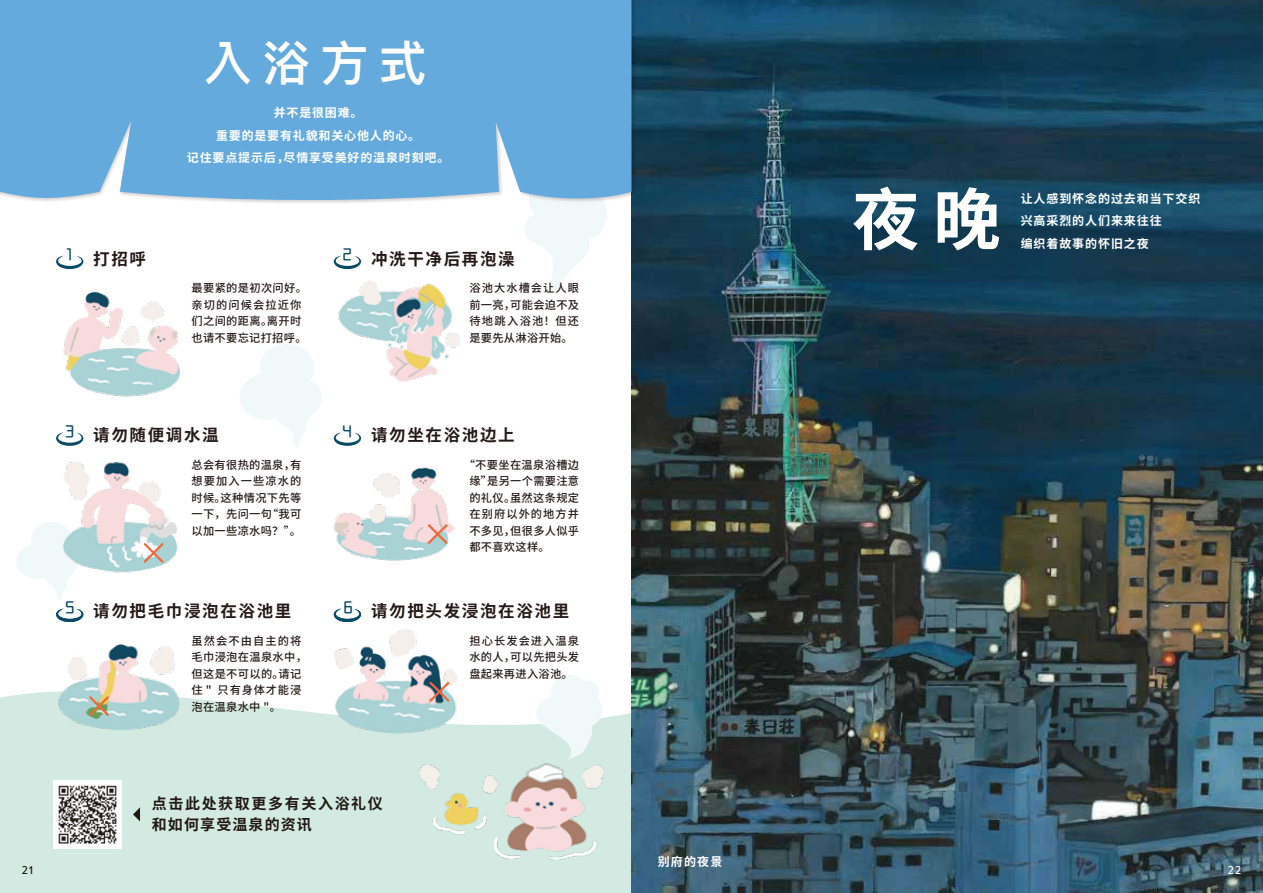
<style>
.page{position:relative;width:1263px;height:893px;background:#fff}
.page>*{position:absolute;margin:0;border:0;box-sizing:border-box;transform-origin:0 0}
.t1{font:700 67.5px "Source Han Sans CN";color:#fff}
.t2{font:600 48px "Ping Fang TC";color:#fff}
.t3{font:18px "Mamelon";color:#074b66}
.t4{font:700 16.5px "Source Han Sans CN";letter-spacing:.1em;color:#241a17}
.t5{font:700 15px/21px "Source Han Sans CN";letter-spacing:.11em;color:#221815}
.t6{font:700 12px/22.5px "Source Han Sans CN";letter-spacing:.07em;color:#fff}
.t7{font:500 11.25px/16.5px "Source Han Sans CN";letter-spacing:.03em;color:#241a17;text-align:justify}
.t8{font:10.5px "Dunbar Low";color:#221815}
.t9{font:10.5px "Dunbar Low";color:#fff}
</style>
<div class="page">
<div style="left:0;top:692px;width:631px;height:201px;background:#d2eae1"></div>
<svg style="left:16px;top:522px;width:46px;height:78px"></svg>
<svg style="left:555px;top:675px;width:41px;height:9px"></svg>
<svg style="left:240px;top:344px;width:81px;height:103px"></svg>
<svg style="left:525px;top:206px;width:81px;height:90px"></svg>
<svg style="left:334px;top:256px;width:27px;height:13px"></svg>
<svg style="left:56px;top:432px;width:28px;height:14px"></svg>
<svg style="left:334px;top:432px;width:27px;height:14px"></svg>
<svg style="left:56px;top:609px;width:28px;height:13px"></svg>
<svg style="left:334px;top:609px;width:27px;height:13px"></svg>
<img style="left:417px;top:684px;width:190px;height:209px">
<img style="left:632px;top:0;width:631px;height:893px">
<img style="left:54px;top:781px;width:67px;height:67px">
<svg style="left:133px;top:807px;width:7px;height:14px"></svg>
<img style="left:63px;top:291px;width:118px;height:106px">
<img style="left:338px;top:280px;width:122px;height:102px">
<img style="left:50px;top:462px;width:128px;height:131px">
<img style="left:333px;top:467px;width:122px;height:94px">
<img style="left:53px;top:644px;width:128px;height:97px">
<img style="left:327px;top:629px;width:140px;height:106px">
<svg style="left:56px;top:256px;width:28px;height:13px"></svg>
<svg style="left:142px;top:541px;width:24px;height:24px"></svg>
<svg style="left:426px;top:522px;width:24px;height:24px"></svg>
<svg style="left:427px;top:680px;width:24px;height:24px"></svg>
<svg style="left:87px;top:694px;width:24px;height:24px"></svg>
<img style="left:529px;top:0;width:108px;height:206px">
<div style="left:0;top:0;width:631px;height:203px;background:#65aadd"></div>
<h2 class="t2" style="left:204px;top:34px;width:224px">入浴方式</h2>
<p class="t6" style="left:187px;top:102px;width:264px;text-align:center">并不是很困难。<br>重要的是要有礼貌和关心他人的心。<br>记住要点提示后，尽情享受美好的温泉时刻吧。</p>
<h3 class="t3" style="left:67px;top:243px;width:7px">1</h3>
<h3 class="t3" style="left:342px;top:243px;width:11px">2</h3>
<h3 class="t4" style="left:93px;top:249px;width:54px">打招呼</h3>
<h3 class="t4" style="left:371px;top:249px;width:145px">冲洗干净后再泡澡</h3>
<p class="t7" style="left:469px;top:280px;width:111px">浴池大水槽会让人眼前一亮，可能会迫不及待地跳入浴池！但还是要先从淋浴开始。</p>
<p class="t7" style="left:192px;top:280px;width:117px;text-align:left">最要紧的是初次问好。亲切的问候会拉近你们之间的距离。离开时也请不要忘记打招呼。</p>
<h3 class="t3" style="left:65px;top:420px;width:11px">3</h3>
<h3 class="t3" style="left:342px;top:420px;width:11px">4</h3>
<h3 class="t4" style="left:93px;top:426px;width:127px">请勿随便调水温</h3>
<p class="t7" style="left:192px;top:457px;width:111px">总会有很热的温泉，有想要加入一些凉水的时候。这种情况下先等一下，先问一句“我可以加一些凉水吗？”。</p>
<h3 class="t3" style="left:65px;top:596px;width:11px">5</h3>
<h3 class="t3" style="left:343px;top:596px;width:11px">6</h3>
<h3 class="t4" style="left:93px;top:602px;width:199px">请勿把毛巾浸泡在浴池里</h3>
<p class="t7" style="left:192px;top:633px;width:117px;text-align:left">虽然会不由自主的将毛巾浸泡在温泉水中，但这是不可以的。请记住 " 只有身体才能浸泡在温泉水中 "。</p>
<h3 class="t4" style="left:371px;top:426px;width:145px">请勿坐在浴池边上</h3>
<p class="t7" style="left:469px;top:457px;width:111px;text-indent:-6px">“不要坐在温泉浴槽边缘”是另一个需要注意的礼仪。虽然这条规定在别府以外的地方并不多见，但很多人似乎都不喜欢这样。</p>
<h3 class="t4" style="left:371px;top:602px;width:199px">请勿把头发浸泡在浴池里</h3>
<p class="t7" style="left:469px;top:633px;width:111px">担心长发会进入温泉水的人，可以先把头发盘起来再进入浴池。</p>
<h3 class="t5" style="left:152px;top:793px;width:233px">点击此处获取更多有关入浴礼仪和如何享受温泉的资讯</h3>
<h1 class="t1" style="left:852px;top:182px;width:150px">夜晚</h1>
<p class="t6" style="left:1021px;top:187px;width:181px">让人感到怀念的过去和当下交织兴高采烈的人们来来往往<br>编织着故事的怀旧之夜</p>
<p class="t6" style="left:658px;top:851px;width:66px">别府的夜景</p>
<p class="t8" style="left:22px;top:862px;width:13px">21</p>
<p class="t9" style="left:1228px;top:862px;width:15px">22</p>
</div>
